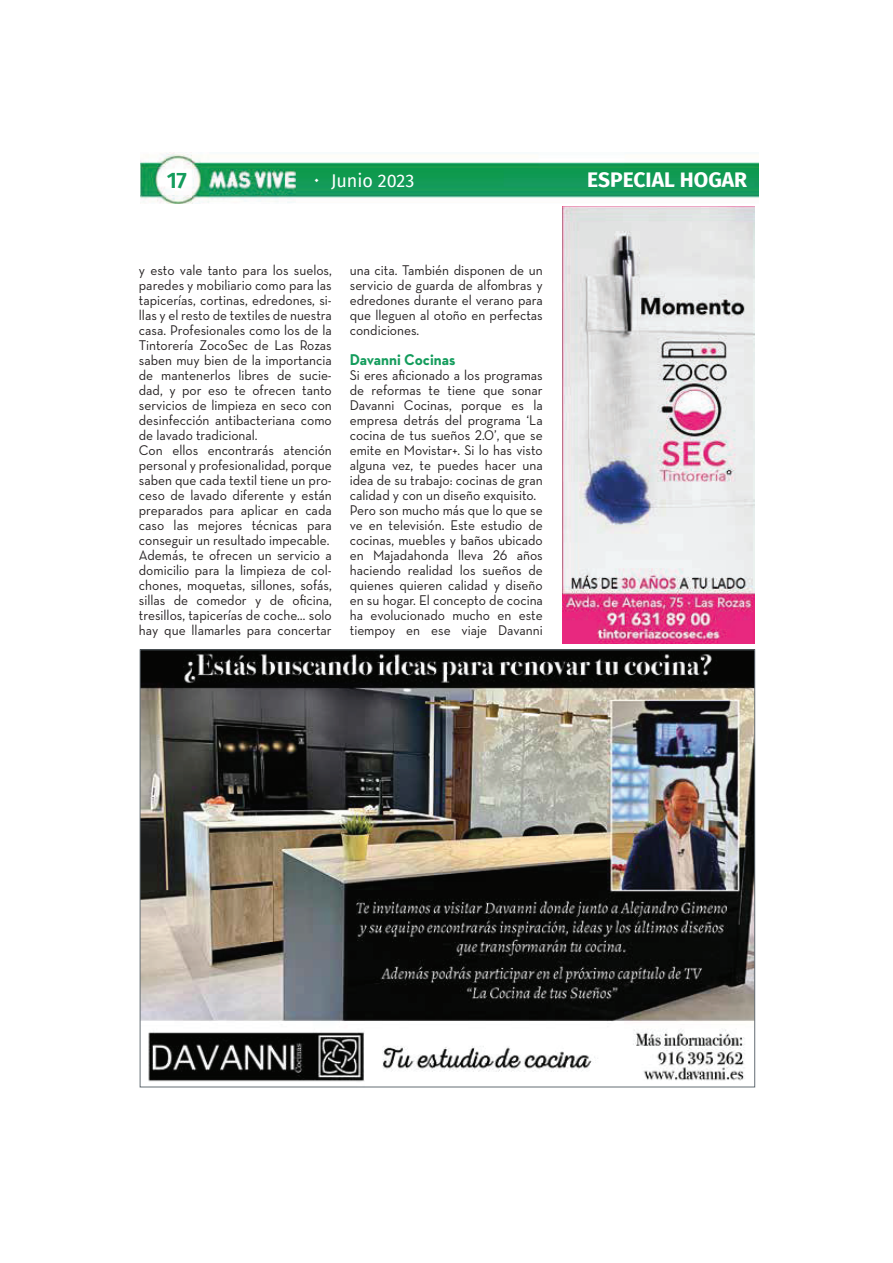
<style>
.page{position:relative;width:893px;height:1263px;background:#fff}
.page>*{position:absolute;margin:0;border:0;box-sizing:border-box;transform-origin:0 0}
.t1{font:27px "Fedra Sans Pro";color:#fff}
.t2{font:600 22.5px "Fira Sans";color:#139c5c}
.t3{font:700 21px "Fira Sans";color:#fff}
.t4{font:18px "Fira Sans";color:#fff}
.t5{font:700 15.9px "Neutra Text";color:#139c5c;scale:.94 1}
.t6{font:14.25px/15px "Neutra Text";color:#231f20;scale:.94 1}
.s1{font-family:"Neutra Text Book Alt"}
</style>
<div class="page">
<img style="left:142px;top:651px;width:611px;height:431px">
<img style="left:563px;top:206px;width:191px;height:438px">
<img style="left:141px;top:152px;width:617px;height:52px">
<h2 class="t2" style="left:167px;top:167px;width:22px">17</h2>
<p class="t4" style="left:331px;top:170px;width:85px">Junio 2023</p>
<h3 class="t3" style="left:587px;top:167px;width:161px">ESPECIAL HOGAR</h3>
<h1 class="t1" style="left:314px;top:169px;width:7px">·</h1>
<p class="t6" style="left:139px;top:264px;width:207px">y esto vale tanto para los suelos, paredes y mobiliario como para las tapicerías, cortinas, edredones, si&shy;llas y el resto de textiles de nuestra casa. Profesionales como los de la Tintorería ZocoSec de Las Rozas saben muy bien de la importancia de mantenerlos libres de sucie&shy;dad, y por eso te ofrecen tanto servicios de limpieza en seco con desinfección antibacteriana como de lavado tradicional.<br>Con ellos encontrarás atención personal y profesionalidad, porque saben que cada textil tiene un pro&shy;ceso de lavado diferente y están preparados para aplicar en cada caso las mejores técnicas para conseguir un resultado impecable.<br>Además, te ofrecen un servicio a domicilio para la limpieza de col&shy;chones, moquetas, sillones, sofás, sillas de comedor y de oficina, tresillos, tapicerías de coche… solo hay que llamarles para concertar</p>
<p class="t6" style="left:350px;top:264px;width:207px;text-align:justify">una cita. También disponen de un servicio de guarda de alfombras y edredones durante el verano para que lleguen al otoño en perfectas condiciones.</p>
<p class="t5" style="left:350px;top:354px;width:114px">Davanni Cocinas</p>
<p class="t6" style="left:350px;top:369px;width:207px">Si eres aficionado a los programas de reformas te tiene que sonar<br>Davanni Cocinas, porque es la empresa detrás del programa ‘La cocina de tus sueños <span class="s1">2.0</span>’, que se emite en Movistar+. Si lo has visto alguna vez, te puedes hacer una idea de su trabajo: cocinas de gran calidad y con un diseño exquisito.<br>Pero son mucho más que lo que se ve en televisión. Este estudio de cocinas, muebles y baños ubicado en Majadahonda lleva <span class="s1">26</span> años haciendo realidad los sueños de quienes quieren calidad y diseño en su hogar. El concepto de cocina ha evolucionado mucho en este tiempoy en ese viaje Davanni</p>
</div>
